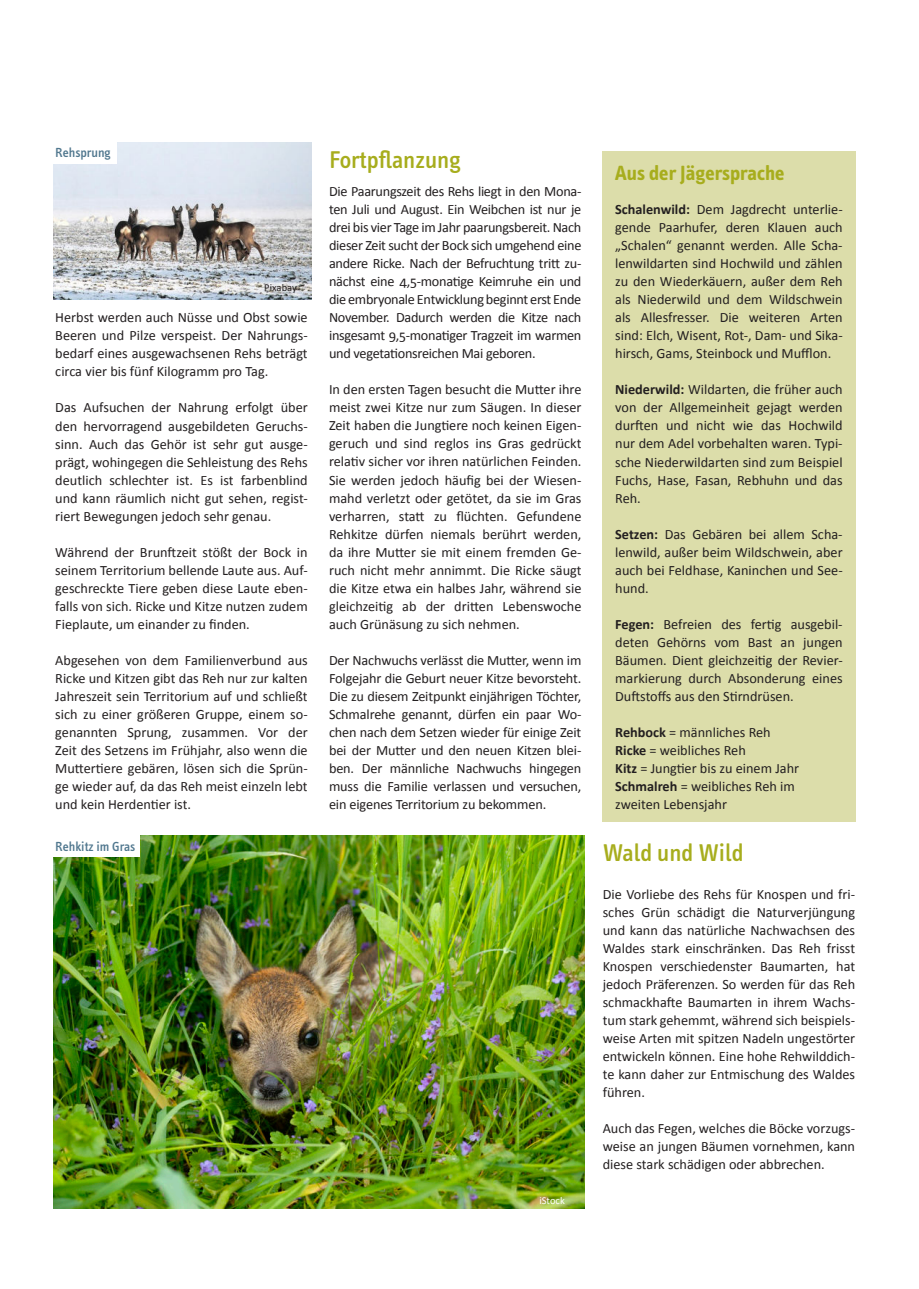
<style>
.page{position:relative;width:919px;height:1289px;background:#fff}
.page>*{position:absolute;margin:0;border:0;box-sizing:border-box;transform-origin:0 0}
.t1{font:500 24.9px "Info Text";color:#a7ad1d}
.t2{font:700 21px "Info Text";color:#a7ad1d}
.t3{font:14.25px/18px "Calibri";color:#231f20;text-align:justify}
.t4{font:500 13.5px "Info Text";color:#50778e}
.t5{font:10.5px "Calibri";color:#231f20}
.t6{font:10.5px "Calibri";color:#fff}
.s1{font-weight:700}
</style>
<div class="page">
<img style="left:54px;top:143px;width:257px;height:156px">
<div style="left:51px;top:142px;width:66px;height:22px;background:#fff"></div>
<img style="left:53px;top:836px;width:531px;height:372px">
<div style="left:51px;top:835px;width:89px;height:22px;background:#fff"></div>
<div style="left:602px;top:151px;width:253px;height:670px;background:#dcddaa"></div>
<p class="t4" style="left:55px;top:147px;width:57px">Rehsprung</p>
<p class="t5" style="left:264px;top:280px;width:34px">Pixabay</p>
<p class="t3" style="left:55px;top:309px;width:254px">Herbst werden auch Nüsse und Obst sowie Beeren und Pilze verspeist. Der Nahrungs&shy;bedarf eines ausgewachsenen Rehs beträgt circa vier bis fünf Kilogramm pro Tag.</p>
<p class="t3" style="left:55px;top:399px;width:254px">Das Aufsuchen der Nahrung erfolgt über den hervorragend ausgebildeten Geruchs&shy;sinn. Auch das Gehör ist sehr gut ausge&shy;prägt, wohingegen die Sehleistung des Rehs deutlich schlechter ist. Es ist farbenblind und kann räumlich nicht gut sehen, regist&shy;riert Bewegungen jedoch sehr genau.</p>
<p class="t3" style="left:55px;top:542px;width:254px">Während der Brunftzeit stößt der Bock in seinem Territorium bellende Laute aus. Auf&shy;geschreckte Tiere geben diese Laute eben&shy;falls von sich. Ricke und Kitze nutzen zudem Fieplaute, um einander zu finden.</p>
<p class="t3" style="left:55px;top:651px;width:254px">Abgesehen von dem Familienverbund aus Ricke und Kitzen gibt das Reh nur zur kalten Jahreszeit sein Territorium auf und schließt sich zu einer größeren Gruppe, einem so&shy;genannten Sprung, zusammen. Vor der Zeit des Setzens im Frühjahr, also wenn die Muttertiere gebären, lösen sich die Sprün&shy;ge wieder auf, da das Reh meist einzeln lebt und kein Herdentier ist.</p>
<p class="t4" style="left:55px;top:841px;width:82px">Rehkitz im Gras</p>
<h1 class="t1" style="left:329px;top:149px;width:133px">Fortpflanzung</h1>
<p class="t3" style="left:329px;top:183px;width:254px">Die Paarungszeit des Rehs liegt in den Mona&shy;ten Juli und August. Ein Weibchen ist nur je drei bis vier Tage im Jahr paarungsbereit. Nach dieser Zeit sucht der Bock sich umgehend eine andere Ricke. Nach der Befruchtung tritt zu&shy;nächst eine 4,5-monatige Keimruhe ein und die embryonale Entwicklung beginnt erst Ende November. Dadurch werden die Kitze nach insgesamt 9,5-monatiger Tragzeit im warmen und vegetationsreichen Mai geboren.</p>
<p class="t3" style="left:329px;top:380px;width:254px">In den ersten Tagen besucht die Mutter ihre meist zwei Kitze nur zum Säugen. In dieser Zeit haben die Jungtiere noch keinen Eigen&shy;geruch und sind reglos ins Gras gedrückt relativ sicher vor ihren natürlichen Feinden.<br>Sie werden jedoch häufig bei der Wiesen&shy;mahd verletzt oder getötet, da sie im Gras verharren, statt zu flüchten. Gefundene Rehkitze dürfen niemals berührt werden, da ihre Mutter sie mit einem fremden Ge&shy;ruch nicht mehr annimmt. Die Ricke säugt die Kitze etwa ein halbes Jahr, während sie gleichzeitig ab der dritten Lebenswoche auch Grünäsung zu sich nehmen.</p>
<p class="t3" style="left:329px;top:650px;width:254px">Der Nachwuchs verlässt die Mutter, wenn im Folgejahr die Geburt neuer Kitze bevorsteht.<br>Die zu diesem Zeitpunkt einjährigen Töchter, Schmalrehe genannt, dürfen ein paar Wo&shy;chen nach dem Setzen wieder für einige Zeit bei der Mutter und den neuen Kitzen blei&shy;ben. Der männliche Nachwuchs hingegen muss die Familie verlassen und versuchen, ein eigenes Territorium zu bekommen.</p>
<p class="t6" style="left:539px;top:1192px;width:27px">iStock</p>
<h2 class="t2" style="left:615px;top:165px;width:171px">Aus der Jägersprache</h2>
<p class="t3" style="left:615px;top:201px;width:229px"><span class="s1">Schalenwild:</span> Dem Jagdrecht unterlie&shy;gende Paarhufer, deren Klauen auch „Schalen“ genannt werden. Alle Scha&shy;lenwildarten sind Hochwild und zählen zu den Wiederkäuern, außer dem Reh als Niederwild und dem Wildschwein als Allesfresser. Die weiteren Arten sind: Elch, Wisent, Rot-, Dam- und Sika&shy;hirsch, Gams, Steinbock und MufÒon.</p>
<p class="t3" style="left:615px;top:381px;width:229px"><span class="s1">Niederwild:</span> Wildarten, die früher auch von der Allgemeinheit gejagt werden durften und nicht wie das Hochwild nur dem Adel vorbehalten waren. Typi&shy;sche Niederwildarten sind zum Beispiel Fuchs, Hase, Fasan, Rebhuhn und das Reh.</p>
<p class="t3" style="left:615px;top:525px;width:229px"><span class="s1">Setzen:</span> Das Gebären bei allem Scha&shy;lenwild, außer beim Wildschwein, aber auch bei Feldhase, Kaninchen und See&shy;hund.</p>
<p class="t3" style="left:615px;top:614px;width:229px"><span class="s1">Fegen:</span> Befreien des fertig ausgebil&shy;deten Gehörns vom Bast an jungen Bäumen. Dient gleichzeitig der Revier&shy;markierung durch Absonderung eines Duftstoffs aus den Stirndrüsen.</p>
<p class="t3" style="left:615px;top:723px;width:185px;text-align:left"><span class="s1">Rehbock</span> = männliches Reh<br><span class="s1">Ricke</span> = weibliches Reh<br><span class="s1">Kitz</span> = Jungtier bis zu einem Jahr<br><span class="s1">Schmalreh</span> = weibliches Reh im zweiten Lebensjahr</p>
<h1 class="t1" style="left:602px;top:842px;width:142px">Wald und Wild</h1>
<p class="t3" style="left:602px;top:885px;width:254px">Die Vorliebe des Rehs für Knospen und fri&shy;sches Grün schädigt die Naturverjüngung und kann das natürliche Nachwachsen des Waldes stark einschränken. Das Reh frisst Knospen verschiedenster Baumarten, hat jedoch Präferenzen. So werden für das Reh schmackhafte Baumarten in ihrem Wachs&shy;tum stark gehemmt, während sich beispiels&shy;weise Arten mit spitzen Nadeln ungestörter entwickeln können. Eine hohe Rehwilddich&shy;te kann daher zur Entmischung des Waldes führen.</p>
<p class="t3" style="left:602px;top:1119px;width:254px">Auch das Fegen, welches die Böcke vorzugs&shy;weise an jungen Bäumen vornehmen, kann diese stark schädigen oder abbrechen.</p>
</div>
